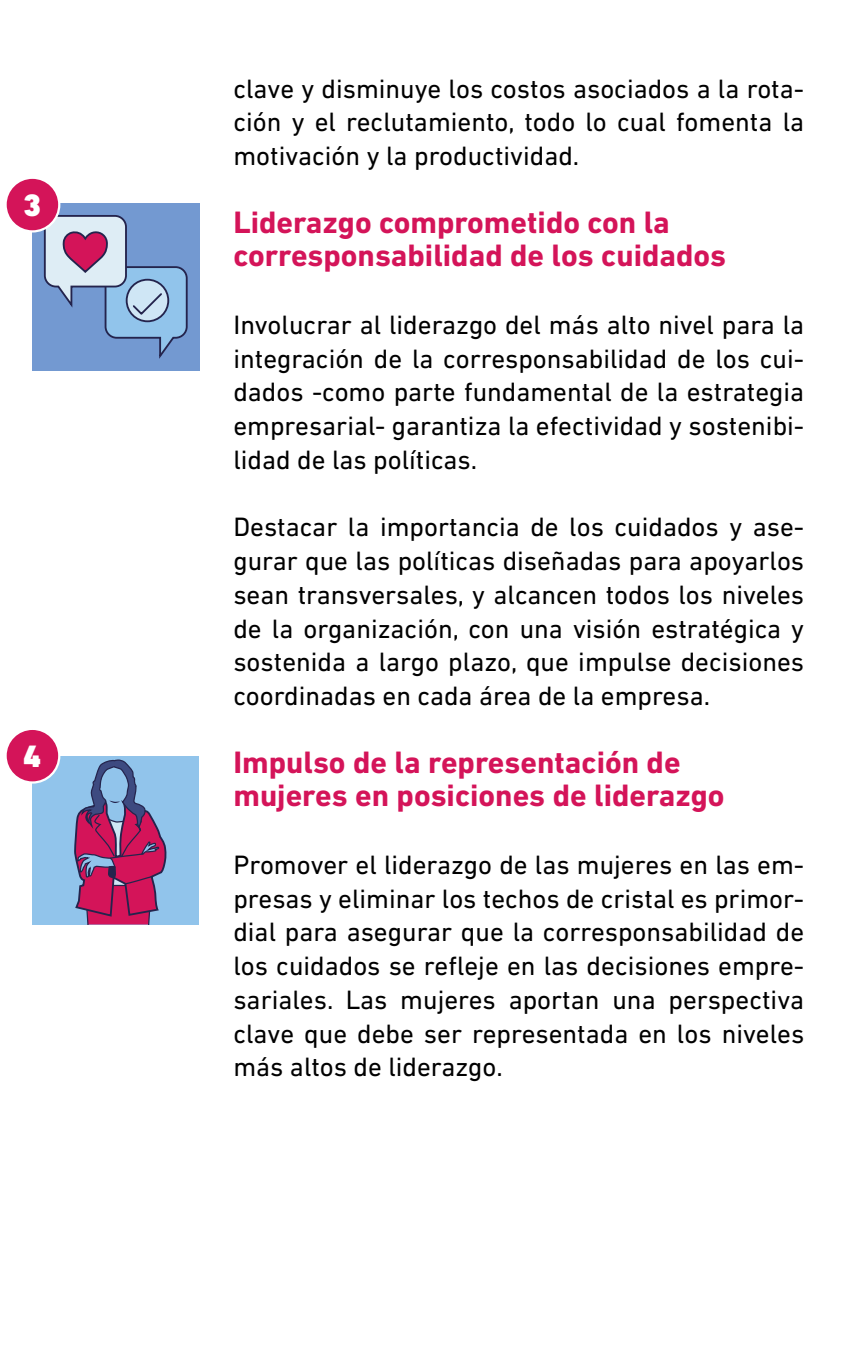
<style>
.page{position:relative;width:868px;height:1365px;background:#fff}
.page>*{position:absolute;margin:0;border:0;box-sizing:border-box;transform-origin:0 0}
.t1{font:700 31.5px/33.8px "DIN Next LT Pro";color:#d41459}
.t2{font:900 31.5px "DIN Next LT Pro";color:#fff}
.t3{font:27px/33.8px "DIN Next LT Pro";color:#000;text-align:justify}
</style>
<div class="page">
<div style="left:32px;top:756px;width:167px;height:168px;background:#91c4eb"></div>
<svg style="left:74px;top:759px;width:93px;height:165px"></svg>
<div style="left:32px;top:203px;width:168px;height:168px;background:#7399d1"></div>
<svg style="left:43px;top:214px;width:145px;height:145px"></svg>
<div style="left:6px;top:178px;width:53px;height:53px;background:#d41459;border-radius:50%"></div>
<div style="left:4px;top:177px;width:56px;height:56px;border:2px solid #fff;border-radius:50%"></div>
<div style="left:6px;top:729px;width:53px;height:53px;background:#d41459;border-radius:50%"></div>
<div style="left:4px;top:728px;width:56px;height:56px;border:2px solid #fff;border-radius:50%"></div>
<p class="t2" style="left:23px;top:186px;width:19px">3</p>
<p class="t2" style="left:23px;top:737px;width:19px">4</p>
<p class="t3" style="left:233px;top:71px;width:572px">clave y disminuye los costos asociados a la rota&shy;ción y el reclutamiento, todo lo cual fomenta la motivación y la productividad.</p>
<p class="t1" style="left:233px;top:205px;width:494px">Liderazgo comprometido con la corresponsabilidad de los cuidados</p>
<p class="t3" style="left:233px;top:307px;width:572px">Involucrar al liderazgo del más alto nivel para la integración de la corresponsabilidad de los cui&shy;dados -como parte fundamental de la estrategia empresarial- garantiza la efectividad y sostenibi&shy;lidad de las políticas.</p>
<p class="t3" style="left:233px;top:510px;width:572px">Destacar la importancia de los cuidados y ase&shy;gurar que las políticas diseñadas para apoyarlos sean transversales, y alcancen todos los niveles de la organización, con una visión estratégica y sostenida a largo plazo, que impulse decisiones coordinadas en cada área de la empresa.</p>
<p class="t1" style="left:233px;top:745px;width:492px">Impulso de la representación de mujeres en posiciones de liderazgo</p>
<p class="t3" style="left:233px;top:847px;width:572px">Promover el liderazgo de las mujeres en las em&shy;presas y eliminar los techos de cristal es primor&shy;dial para asegurar que la corresponsabilidad de los cuidados se refleje en las decisiones empre&shy;sariales. Las mujeres aportan una perspectiva clave que debe ser representada en los niveles más altos de liderazgo.</p>
</div>
